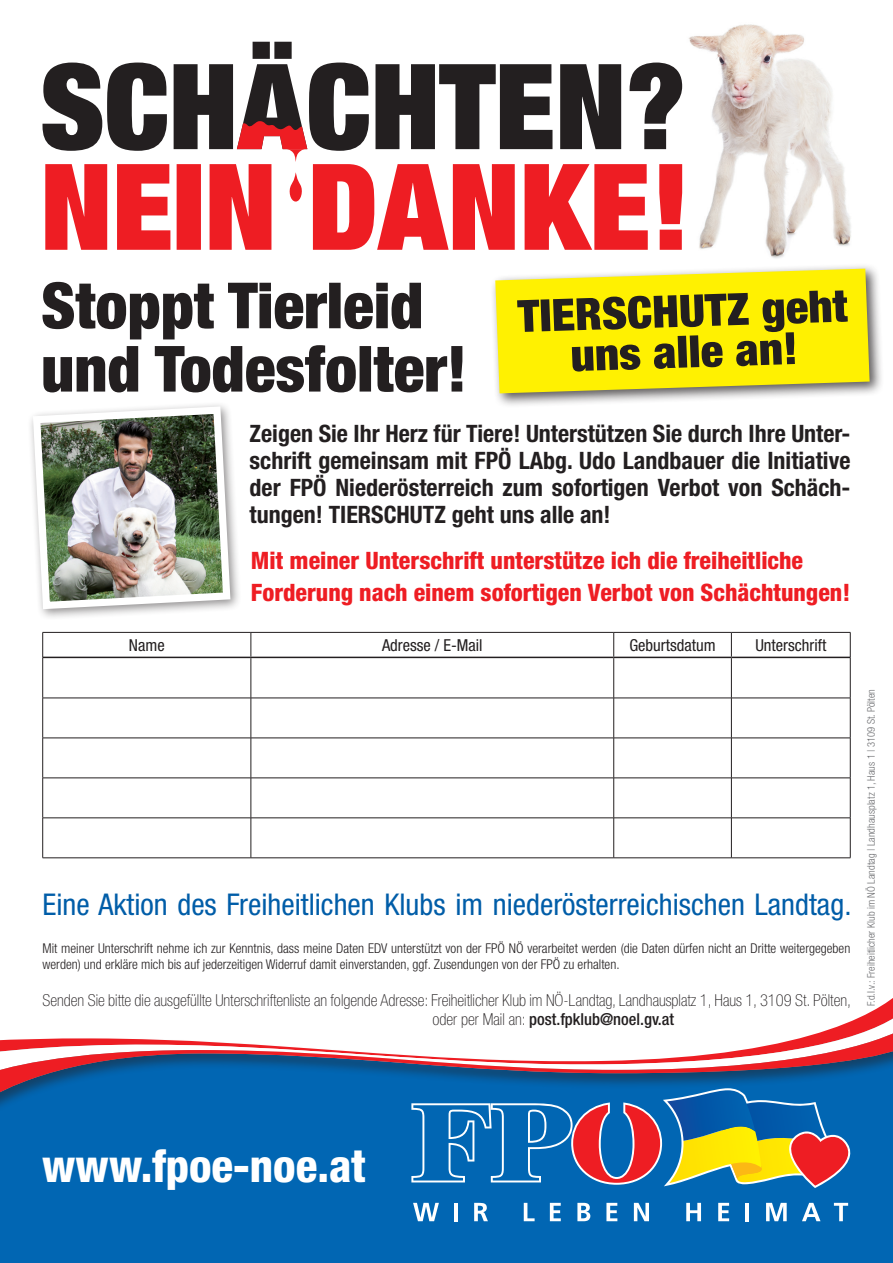
<style>
.page{position:relative;width:893px;height:1263px;background:#fff}
.page>*{position:absolute;margin:0;border:0;box-sizing:border-box;transform-origin:0 0}
.t1{font:800 condensed 45px "Helvetica Neue";color:#fff}
.t2{font:condensed 30px "Helvetica Neue";color:#005da8}
.t3{font:700 condensed 24px/27px "Helvetica Neue";color:#231f20;text-align:justify}
.t4{font:800 condensed 24px "Helvetica Neue";color:#ee1d23}
.t5{font:100 condensed 16.5px "Helvetica Neue";color:#231f20}
.t6{font:condensed 16.5px "Helvetica Neue";color:#231f20}
.t7{font:500 condensed 16.5px "Helvetica Neue";color:#231f20}
.t8{font:300 condensed 13.5px/16.2px "Helvetica Neue";color:#231f20}
.t9{font:300 condensed 10.5px "Helvetica Neue";color:#6c6d70}
.s1{font-weight:100}
</style>
<div class="page">
<img style="left:682px;top:24px;width:169px;height:235px">
<div style="left:0;top:1113px;width:893px;height:150px;background:#0166b3"></div>
<div style="left:0;top:986px;width:893px;height:127px;background:#0166b3"></div>
<div style="left:0;top:986px;width:893px;height:23px;background:#fff"></div>
<div style="left:0;top:1009px;width:893px;height:18px;background:#fff"></div>
<svg style="left:0;top:1027px;width:893px;height:71px"></svg>
<hr style="left:42px;top:657px;width:1px;height:41px;background:#231f20">
<hr style="left:251px;top:658px;width:1px;height:40px;background:#231f20">
<hr style="left:613px;top:658px;width:1px;height:40px;background:#231f20">
<hr style="left:731px;top:658px;width:1px;height:40px;background:#231f20">
<hr style="left:850px;top:657px;width:1px;height:41px;background:#231f20">
<hr style="left:43px;top:698px;width:208px;height:1px;background:#231f20">
<hr style="left:42px;top:698px;width:1px;height:40px;background:#231f20">
<hr style="left:251px;top:698px;width:363px;height:1px;background:#231f20">
<hr style="left:251px;top:698px;width:1px;height:40px;background:#231f20">
<hr style="left:614px;top:698px;width:117px;height:1px;background:#231f20">
<hr style="left:613px;top:698px;width:1px;height:40px;background:#231f20">
<hr style="left:731px;top:698px;width:119px;height:1px;background:#231f20">
<hr style="left:731px;top:698px;width:1px;height:40px;background:#231f20">
<hr style="left:850px;top:698px;width:1px;height:40px;background:#231f20">
<hr style="left:43px;top:738px;width:208px;height:1px;background:#231f20">
<hr style="left:42px;top:738px;width:1px;height:40px;background:#231f20">
<hr style="left:251px;top:738px;width:363px;height:1px;background:#231f20">
<hr style="left:251px;top:738px;width:1px;height:40px;background:#231f20">
<hr style="left:614px;top:738px;width:117px;height:1px;background:#231f20">
<hr style="left:613px;top:738px;width:1px;height:40px;background:#231f20">
<hr style="left:731px;top:738px;width:119px;height:1px;background:#231f20">
<hr style="left:731px;top:738px;width:1px;height:40px;background:#231f20">
<hr style="left:850px;top:738px;width:1px;height:40px;background:#231f20">
<hr style="left:43px;top:778px;width:208px;height:1px;background:#231f20">
<hr style="left:42px;top:778px;width:1px;height:40px;background:#231f20">
<hr style="left:251px;top:778px;width:363px;height:1px;background:#231f20">
<hr style="left:251px;top:778px;width:1px;height:40px;background:#231f20">
<hr style="left:614px;top:778px;width:117px;height:1px;background:#231f20">
<hr style="left:613px;top:778px;width:1px;height:40px;background:#231f20">
<hr style="left:731px;top:778px;width:119px;height:1px;background:#231f20">
<hr style="left:731px;top:778px;width:1px;height:40px;background:#231f20">
<hr style="left:850px;top:778px;width:1px;height:40px;background:#231f20">
<hr style="left:43px;top:817px;width:208px;height:1px;background:#231f20">
<hr style="left:42px;top:818px;width:1px;height:40px;background:#231f20">
<hr style="left:251px;top:817px;width:363px;height:1px;background:#231f20">
<hr style="left:251px;top:818px;width:1px;height:40px;background:#231f20">
<hr style="left:614px;top:817px;width:117px;height:1px;background:#231f20">
<hr style="left:613px;top:818px;width:1px;height:40px;background:#231f20">
<hr style="left:731px;top:817px;width:119px;height:1px;background:#231f20">
<hr style="left:731px;top:818px;width:1px;height:40px;background:#231f20">
<hr style="left:850px;top:818px;width:1px;height:40px;background:#231f20">
<hr style="left:43px;top:857px;width:208px;height:1px;background:#231f20">
<hr style="left:251px;top:857px;width:363px;height:1px;background:#231f20">
<hr style="left:614px;top:857px;width:117px;height:1px;background:#231f20">
<hr style="left:731px;top:857px;width:119px;height:1px;background:#231f20">
<hr style="left:43px;top:632px;width:208px;height:1px;background:#231f20">
<svg style="left:42px;top:633px;width:1px;height:24px"></svg>
<hr style="left:251px;top:632px;width:363px;height:1px;background:#231f20">
<svg style="left:251px;top:633px;width:1px;height:24px"></svg>
<hr style="left:614px;top:632px;width:117px;height:1px;background:#231f20">
<svg style="left:613px;top:633px;width:1px;height:24px"></svg>
<hr style="left:731px;top:632px;width:119px;height:1px;background:#231f20">
<svg style="left:731px;top:633px;width:1px;height:24px"></svg>
<svg style="left:850px;top:633px;width:1px;height:24px"></svg>
<hr style="left:43px;top:657px;width:208px;height:1px;background:#231f20">
<hr style="left:251px;top:657px;width:363px;height:1px;background:#231f20">
<hr style="left:614px;top:657px;width:117px;height:1px;background:#231f20">
<hr style="left:731px;top:657px;width:119px;height:1px;background:#231f20">
<svg style="left:413px;top:1203px;width:26px;height:18px"></svg>
<hr style="left:454px;top:1203px;width:4px;height:18px;background:#fff">
<svg style="left:474px;top:1203px;width:14px;height:18px"></svg>
<svg style="left:524px;top:1203px;width:11px;height:18px"></svg>
<svg style="left:550px;top:1203px;width:11px;height:18px"></svg>
<svg style="left:577px;top:1203px;width:13px;height:18px"></svg>
<svg style="left:606px;top:1203px;width:11px;height:18px"></svg>
<svg style="left:634px;top:1203px;width:15px;height:18px"></svg>
<svg style="left:686px;top:1203px;width:15px;height:18px"></svg>
<svg style="left:718px;top:1203px;width:11px;height:18px"></svg>
<hr style="left:745px;top:1203px;width:4px;height:18px;background:#fff">
<svg style="left:766px;top:1203px;width:21px;height:18px"></svg>
<svg style="left:802px;top:1203px;width:18px;height:18px"></svg>
<svg style="left:834px;top:1203px;width:14px;height:18px"></svg>
<svg style="left:411px;top:1088px;width:451px;height:100px"></svg>
<svg style="left:43px;top:63px;width:639px;height:88px;fill:#231f20"></svg>
<svg style="left:237px;top:42px;width:70px;height:120px"></svg>
<div style="left:27px;top:400px;width:215px;height:221px;background:#231f20;opacity:.5"></div>
<img style="left:29px;top:403px;width:205px;height:210px">
<svg style="left:43px;top:345px;width:419px;height:47px"></svg>
<svg style="left:43px;top:282px;width:378px;height:57px"></svg>
<svg style="left:45px;top:164px;width:637px;height:86px;fill:#ee1d23"></svg>
<div style="left:490px;top:263px;width:394px;height:145px;background:#231f20;opacity:.75"></div>
<svg style="left:495px;top:268px;width:375px;height:126px;fill:#fff101"></svg>
<svg style="left:517px;top:290px;width:331px;height:82px"></svg>
<p class="t3" style="left:250px;top:419px;width:602px">Zeigen Sie Ihr Herz für Tiere! Unterstützen Sie durch Ihre Unter&shy;schrift gemeinsam mit FPÖ LAbg. Udo Landbauer die Initiative der FPÖ Niederösterreich zum sofortigen Verbot von Schäch&shy;tungen! TIERSCHUTZ geht uns alle an!</p>
<p class="t4" style="left:251px;top:546px;width:554px">Mit meiner Unterschrift unterstütze ich die freiheitliche</p>
<p class="t4" style="left:251px;top:577px;width:601px">Forderung nach einem sofortigen Verbot von Schächtungen!</p>
<p class="t6" style="left:129px;top:636px;width:37px">Name</p>
<p class="t6" style="left:382px;top:636px;width:102px">Adresse / E-Mail</p>
<p class="t6" style="left:629px;top:636px;width:88px">Geburtsdatum</p>
<p class="t6" style="left:755px;top:636px;width:72px">Unterschrift</p>
<p class="t2" style="left:43px;top:887px;width:810px">Eine Aktion des Freiheitlichen Klubs im niederösterreichischen Landtag.</p>
<p class="t8" style="left:43px;top:940px;width:809px">Mit meiner Unterschrift nehme ich zur Kenntnis, dass meine Daten EDV unterstützt von der FPÖ NÖ verarbeitet werden (die Daten dürfen nicht an Dritte weitergegeben werden) und erkläre mich bis auf jederzeitigen Widerruf damit einverstanden, ggf. Zusendungen von der FPÖ zu erhalten.</p>
<p class="t5" style="left:43px;top:990px;width:810px">Senden Sie bitte die ausgefüllte Unterschriftenliste an folgende Adresse: Freiheitlicher Klub im NÖ-Landtag, Landhausplatz 1, Haus 1, 3109 St. Pölten,</p>
<p class="t7" style="left:432px;top:1010px;width:243px"><span class="s1">oder per Mail an:</span> post.fpklub@noel.gv.at</p>
<p class="t9" style="left:865px;top:1006px;width:319px;rotate:-90deg">F.d.I.v.: Freiheitlicher Klub im NÖ Landtag | Landhausplatz 1, Haus 1 | 3109 St. Pölten</p>
<p class="t1" style="left:42px;top:1138px;width:325px">www.fpoe-noe.at</p>
</div>
